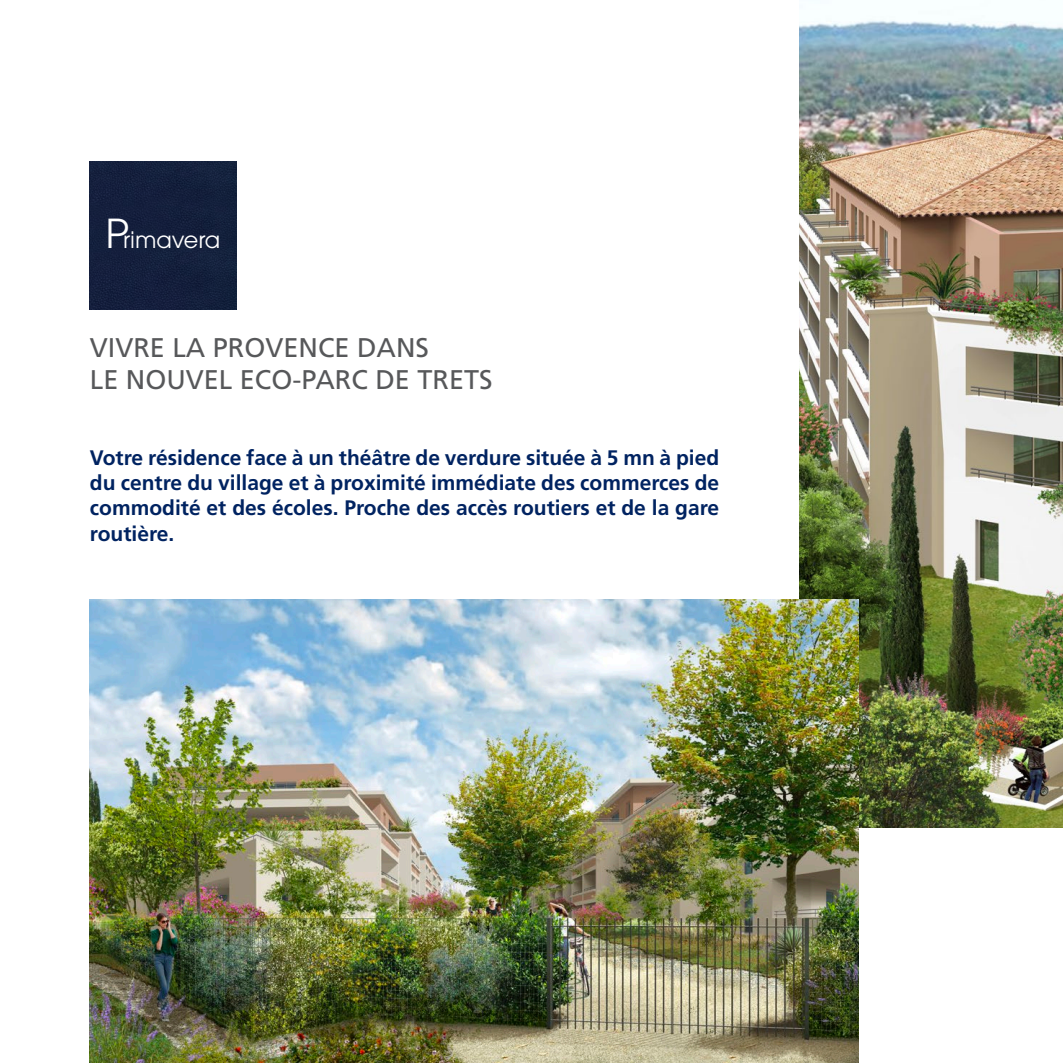
<style>
.page{position:relative;width:1063px;height:1063px;background:#fff}
.page>*{position:absolute;margin:0;border:0;box-sizing:border-box;transform-origin:0 0}
.t1{font:27px "Frutiger";color:#57585a}
.t2{font:25.05px "Avant Garde Gothic Itc T";color:#fff}
.t3{font:700 21px/25.2px "Frutiger";color:#002361;text-align:justify}
.s1{font-size:44.1px}
</style>
<div class="page">
<div style="left:90px;top:162px;width:146px;height:148px;background:#141f3c"></div>
<img style="left:799px;top:20px;width:264px;height:807px">
<img style="left:90px;top:600px;width:769px;height:463px">
<p class="t2" style="left:106px;top:225px;width:116px"><span class="s1">P</span>rimavera</p>
<p class="t1" style="left:90px;top:332px;width:341px">VIVRE LA PROVENCE DANS</p>
<p class="t1" style="left:90px;top:364px;width:404px">LE NOUVEL ECO-PARC DE TRETS</p>
<p class="t3" style="left:90px;top:445px;width:631px">Votre résidence face à un théâtre de verdure située à 5 mn à pied du centre du village et à proximité immédiate des commerces de commodité et des écoles. Proche des accès routiers et de la gare routière.</p>
</div>
